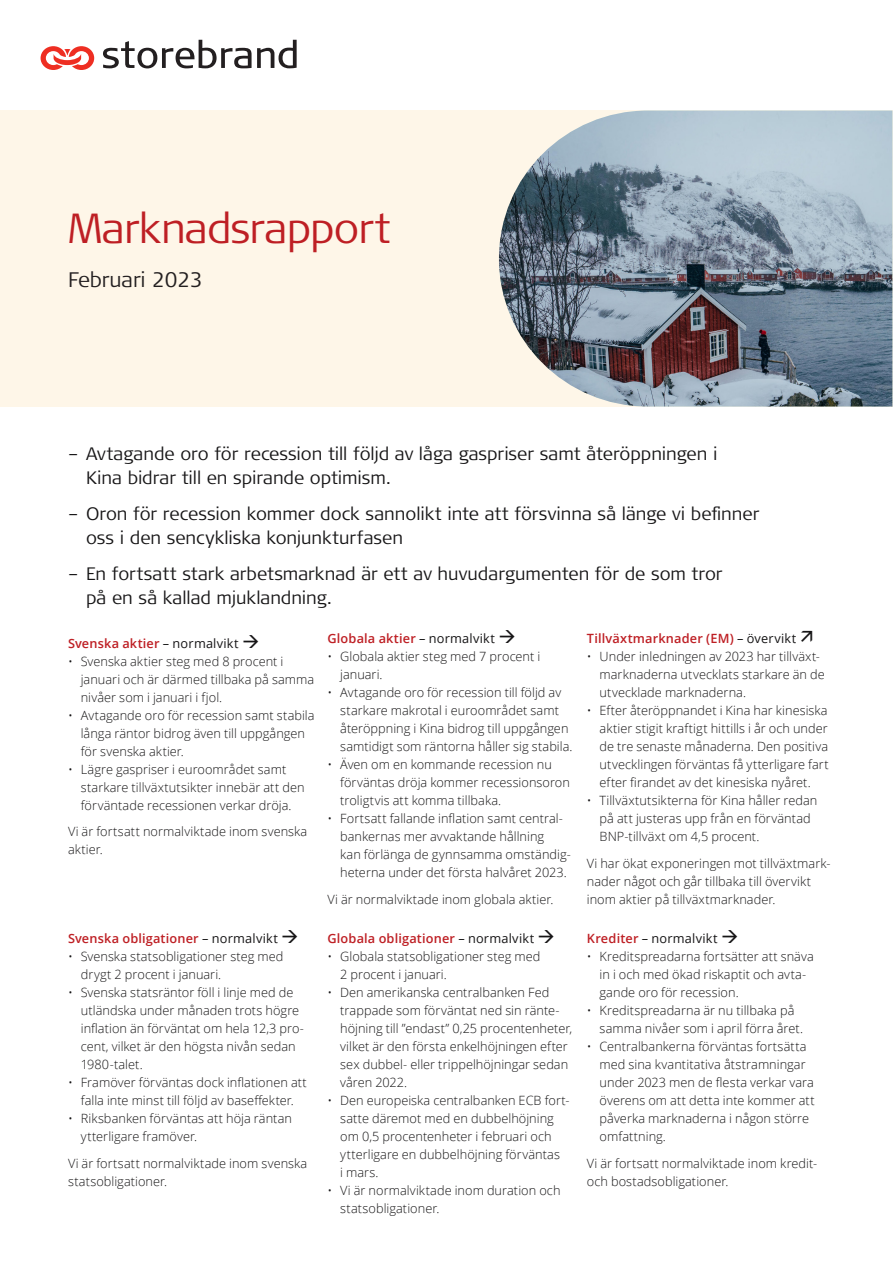
<style>
.page{position:relative;width:893px;height:1263px;background:#fff}
.page>*{position:absolute;margin:0;border:0;box-sizing:border-box;transform-origin:0 0}
._2021_Titel_1_28_34{font:300 42px "Signa Pro";letter-spacing:-.02em;color:#be1f24}
._2021_Titel_2_14_18{font:300 21px "Signa Pro";color:#231f20}
.Ingress_Citat_-_12_1{font:300 18px/24px "Signa Pro";letter-spacing:-.005em;color:#161516}
.Brödtext_1_8_5_13{font:300 12.75px/18px "Open Sans";letter-spacing:.005em;color:#161516}
.Mellanrubrik_2_8_5_1{font:600 12.75px "Open Sans";letter-spacing:.015em;color:#be1f24}
.Mellanrubrik_2_8_5_1-2{font:12.75px "Open Sans";letter-spacing:.015em;color:#161516}
.s1{font-weight:400;color:#161516}
.s2{color:#161516}
.s3{font-weight:600;color:#be1f24}
</style>
<div class="page">
<div style="left:0;top:110px;width:893px;height:296px;background:#fef6e8"></div>
<img style="left:499px;top:111px;width:393px;height:295px">
<svg style="left:40px;top:46px;width:55px;height:24px"></svg>
<svg style="left:103px;top:40px;width:194px;height:28px"></svg>
<p class="_2021_Titel_1_28_34" style="left:68px;top:204px;width:324px">Marknadsrapport</p>
<p class="_2021_Titel_2_14_18" style="left:68px;top:268px;width:137px">Februari 2023</p>
<p class="Ingress_Citat_-_12_1" style="left:86px;top:441px;width:633px;text-indent:-18px">– Avtagande oro för recession till följd av låga gaspriser samt återöppningen i<br>Kina bidrar till en spirande optimism.</p>
<p class="Ingress_Citat_-_12_1" style="left:86px;top:501px;width:675px;text-indent:-18px">– Oron för recession kommer dock sannolikt inte att försvinna så länge vi befinner oss i den sencykliska konjunkturfasen</p>
<p class="Ingress_Citat_-_12_1" style="left:86px;top:561px;width:638px;text-indent:-18px">– En fortsatt stark arbetsmarknad är ett av huvudargumenten för de som tror på en så kallad mjuklandning.</p>
<p class="Mellanrubrik_2_8_5_1" style="left:68px;top:634px;width:193px">Svenska aktier <span class="s1">– normalvikt</span> <span class="s2">→</span></p>
<p class="Brödtext_1_8_5_13" style="left:81px;top:651px;width:235px;text-indent:-13px">• Svenska aktier steg med 8 procent i januari och är därmed tillbaka på samma nivåer som i januari i fjol.</p>
<p class="Brödtext_1_8_5_13" style="left:81px;top:705px;width:235px;text-indent:-13px">• Avtagande oro för recession samt stabila långa räntor bidrog även till uppgången för svenska aktier.</p>
<p class="Brödtext_1_8_5_13" style="left:81px;top:759px;width:225px;text-indent:-13px">• Lägre gaspriser i euroområdet samt starkare tillväxtutsikter innebär att den förväntade recessionen verkar dröja.</p>
<p class="Brödtext_1_8_5_13" style="left:68px;top:822px;width:241px">Vi är fortsatt normalviktade inom svenska aktier.</p>
<p class="Mellanrubrik_2_8_5_1" style="left:327px;top:630px;width:190px">Globala aktier <span class="s1">– normalvikt</span> <span class="s2">→</span></p>
<p class="Brödtext_1_8_5_13" style="left:340px;top:647px;width:202px;text-indent:-13px">• Globala aktier steg med 7 procent i januari.</p>
<p class="Brödtext_1_8_5_13" style="left:340px;top:683px;width:234px;text-indent:-13px">• Avtagande oro för recession till följd av starkare makrotal i euroområdet samt återöppning i Kina bidrog till uppgången samtidigt som räntorna håller sig stabila.</p>
<p class="Brödtext_1_8_5_13" style="left:340px;top:755px;width:231px;text-indent:-13px">• Även om en kommande recession nu förväntas dröja kommer recessionsoron troligtvis att komma tillbaka.</p>
<p class="Brödtext_1_8_5_13" style="left:340px;top:809px;width:232px;text-indent:-13px">• Fortsatt fallande inflation samt central&shy;bankernas mer avvaktande hållning<br>kan förlänga de gynnsamma omständig&shy;heterna under det första halvåret 2023.</p>
<p class="Brödtext_1_8_5_13" style="left:327px;top:890px;width:228px">Vi är normalviktade inom globala aktier.</p>
<p class="Mellanrubrik_2_8_5_1" style="left:587px;top:630px;width:211px">Tillväxtmarknader (EM) <span class="s1">– övervikt</span></p>
<p class="Brödtext_1_8_5_13" style="left:600px;top:647px;width:227px;text-indent:-13px">• Under inledningen av 2023 har tillväxt&shy;marknaderna utvecklats starkare än de utvecklade marknaderna.</p>
<p class="Brödtext_1_8_5_13" style="left:600px;top:701px;width:231px;text-align:justify;text-indent:-13px">• Efter återöppnandet i Kina har kinesiska aktier stigit kraftigt hittills i år och under de tre senaste månaderna. Den positiva utvecklingen förväntas få ytterligare fart efter firandet av det kinesiska nyåret.</p>
<p class="Brödtext_1_8_5_13" style="left:600px;top:791px;width:219px;text-indent:-13px">• Tillväxtutsikterna för Kina håller redan på att justeras upp från en förväntad<br>BNP-tillväxt om 4,5 procent.</p>
<p class="Brödtext_1_8_5_13" style="left:587px;top:854px;width:245px">Vi har ökat exponeringen mot tillväxtmark&shy;nader något och går tillbaka till övervikt inom aktier på tillväxtmarknader.</p>
<p class="Mellanrubrik_2_8_5_1" style="left:68px;top:930px;width:232px">Svenska obligationer <span class="s1">– normalvikt</span> <span class="s2">→</span></p>
<p class="Brödtext_1_8_5_13" style="left:81px;top:947px;width:204px;text-indent:-13px">• Svenska statsobligationer steg med drygt 2 procent i januari.</p>
<p class="Brödtext_1_8_5_13" style="left:81px;top:983px;width:225px;text-indent:-13px">• Svenska statsräntor föll i linje med de utländska under månaden trots högre inflation än förväntat om hela 12,3 pro&shy;cent, vilket är den högsta nivån sedan 1980-talet.</p>
<p class="Brödtext_1_8_5_13" style="left:68px;top:1073px;width:240px;text-align:center">• Framöver förväntas dock inflationen att falla inte minst till följd av baseffekter.</p>
<p class="Brödtext_1_8_5_13" style="left:81px;top:1109px;width:213px;text-indent:-13px">• Riksbanken förväntas att höja räntan ytterligare framöver.</p>
<p class="Brödtext_1_8_5_13" style="left:68px;top:1154px;width:241px">Vi är fortsatt normalviktade inom svenska statsobligationer.</p>
<p class="Mellanrubrik_2_8_5_1" style="left:327px;top:930px;width:229px">Globala obligationer <span class="s1">– normalvikt</span> <span class="s2">→</span></p>
<p class="Brödtext_1_8_5_13" style="left:340px;top:947px;width:202px;text-indent:-13px">• Globala statsobligationer steg med<br>2 procent i januari.</p>
<p class="Brödtext_1_8_5_13" style="left:340px;top:983px;width:234px;text-indent:-13px">• Den amerikanska centralbanken Fed trappade som förväntat ned sin ränte&shy;höjning till ”endast” 0,25 procentenheter, vilket är den första enkelhöjningen efter sex dubbel- eller trippelhöjningar sedan våren 2022.</p>
<p class="Brödtext_1_8_5_13" style="left:340px;top:1091px;width:231px;text-indent:-13px">• Den europeiska centralbanken ECB fort&shy;satte däremot med en dubbelhöjning om 0,5 procentenheter i februari och ytterligare en dubbelhöjning förväntas<br>i mars.</p>
<p class="Brödtext_1_8_5_13" style="left:340px;top:1181px;width:222px;text-indent:-13px">• Vi är normalviktade inom duration och statsobligationer.</p>
<p class="Mellanrubrik_2_8_5_1-2" style="left:587px;top:930px;width:153px"><span class="s3">Krediter</span> – normalvikt →</p>
<p class="Brödtext_1_8_5_13" style="left:600px;top:947px;width:216px;text-indent:-13px">• Kreditspreadarna fortsätter att snäva in i och med ökad riskaptit och avta&shy;gande oro för recession.</p>
<p class="Brödtext_1_8_5_13" style="left:600px;top:1001px;width:205px;text-indent:-13px">• Kreditspreadarna är nu tillbaka på samma nivåer som i april förra året.</p>
<p class="Brödtext_1_8_5_13" style="left:600px;top:1037px;width:217px;text-indent:-13px">• Centralbankerna förväntas fortsätta med sina kvantitativa åtstramningar under 2023 men de flesta verkar vara överens om att detta inte kommer att påverka marknaderna i någon större omfattning.</p>
<p class="Brödtext_1_8_5_13" style="left:587px;top:1154px;width:232px">Vi är fortsatt normalviktade inom kredit&shy;och bostadsobligationer.</p>
</div>
